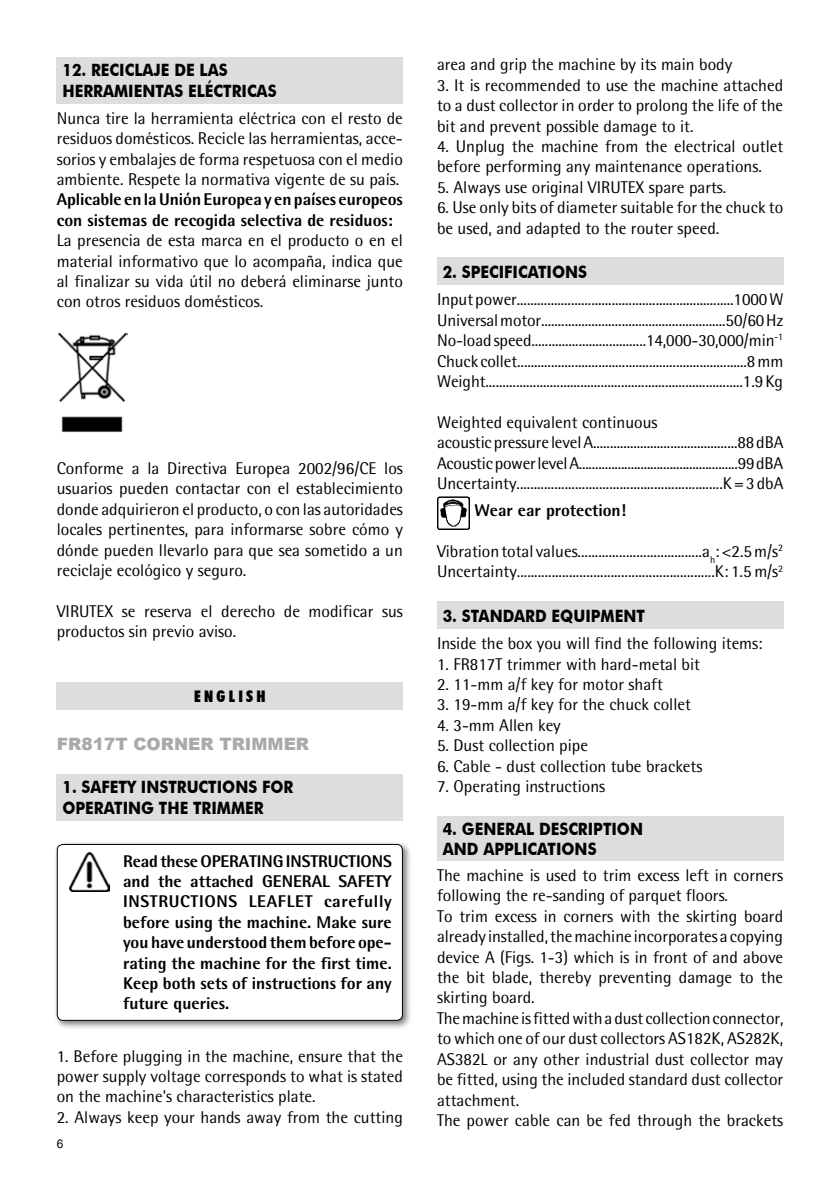
<style>
.page{position:relative;width:840px;height:1191px;background:#fff}
.page>*{position:absolute;margin:0;border:0;box-sizing:border-box;transform-origin:0 0}
.t1{font:17px/20.4px "Rotis Semi Sans";color:#000;text-align:justify}
.t2{font:800 17px/20.4px "Rotis Semi Sans";color:#000;text-align:justify}
.t3{font:700 17px/20.4px "Futura BT";color:#000;scale:.9 1}
.t4{font:900 17px "Arial";color:#a7a9ac}
.t5{font:900 condensed 16px "Futura BT";letter-spacing:.2em;color:#000}
.t6{font:12px "Arial";color:#000}
</style>
<div class="page">
<div style="left:437px;top:257px;width:345px;height:28px;background:#dcddde"></div>
<img style="left:437px;top:496px;width:32px;height:33px">
<div style="left:437px;top:601px;width:345px;height:28px;background:#dcddde"></div>
<div style="left:437px;top:816px;width:345px;height:44px;background:#dcddde"></div>
<div style="left:57px;top:682px;width:345px;height:27px;background:#dcddde"></div>
<div style="left:57px;top:774px;width:345px;height:46px;background:#dcddde"></div>
<div style="left:53px;top:840px;width:358px;height:189px;background:#000;opacity:.5"></div>
<div style="left:57px;top:844px;width:345px;height:176px;background:#fff;border-radius:6px"></div>
<img style="left:70px;top:853px;width:39px;height:38px">
<div style="left:57px;top:844px;width:345px;height:176px;border:1px solid #000;border-radius:6px"></div>
<div style="left:57px;top:57px;width:345px;height:46px;background:#dcddde"></div>
<img style="left:58px;top:332px;width:70px;height:101px">
<p class="t3" style="left:62px;top:60px;width:239px">12. RECICLAJE DE LAS<br>HERRAMIENTAS ELÉCTRICAS</p>
<p class="t1" style="left:57px;top:108px;width:347px">Nunca tire la herramienta eléctrica con el resto de residuos domésticos. Recicle las herramientas, acce&shy;sorios y embalajes de forma respetuosa con el medio ambiente. Respete la normativa vigente de su país.</p>
<p class="t2" style="left:57px;top:189px;width:347px">Aplicable en la Unión Europea y en países europeos con sistemas de recogida selectiva de residuos:</p>
<p class="t1" style="left:57px;top:230px;width:347px">La presencia de esta marca en el producto o en el material informativo que lo acompaña, indica que al finalizar su vida útil no deberá eliminarse junto con otros residuos domésticos.</p>
<p class="t1" style="left:57px;top:458px;width:347px">Conforme a la Directiva Europea 2002/96/CE los usuarios pueden contactar con el establecimiento donde adquirieron el producto, o con las autoridades locales pertinentes, para informarse sobre cómo y dónde pueden llevarlo para que sea sometido a un reciclaje ecológico y seguro.</p>
<p class="t1" style="left:57px;top:600px;width:347px">VIRUTEX se reserva el derecho de modificar sus productos sin previo aviso.</p>
<p class="t5" style="left:194px;top:686px;width:73px">ENGLISH</p>
<p class="t4" style="left:57px;top:732px;width:254px">FR817T CORNER TRIMMER</p>
<p class="t3" style="left:62px;top:777px;width:258px">1. SAFETY INSTRUCTIONS FOR<br>OPERATING THE TRIMMER</p>
<p class="t2" style="left:123px;top:850px;width:270px">Read these OPERATING INSTRUCTIONS and the attached GENERAL SAFETY INSTRUCTIONS LEAFLET carefully before using the machine. Make sure you have understood them before ope&shy;rating the machine for the first time.<br>Keep both sets of instructions for any future queries.</p>
<p class="t1" style="left:57px;top:1045px;width:347px">1. Before plugging in the machine, ensure that the power supply voltage corresponds to what is stated on the machine's characteristics plate.</p>
<p class="t1" style="left:57px;top:1106px;width:347px">2. Always keep your hands away from the cutting</p>
<p class="t6" style="left:57px;top:1135px;width:8px">6</p>
<p class="t1" style="left:437px;top:54px;width:296px">area and grip the machine by its main body</p>
<p class="t1" style="left:437px;top:75px;width:347px">3. It is recommended to use the machine attached to a dust collector in order to prolong the life of the bit and prevent possible damage to it.</p>
<p class="t1" style="left:437px;top:136px;width:347px">4. Unplug the machine from the electrical outlet before performing any maintenance operations.</p>
<p class="t1" style="left:437px;top:177px;width:291px">5. Always use original VIRUTEX spare parts.</p>
<p class="t1" style="left:437px;top:197px;width:347px">6. Use only bits of diameter suitable for the chuck to be used, and adapted to the router speed.</p>
<p class="t3" style="left:442px;top:261px;width:162px">2. SPECIFICATIONS</p>
<p class="t1" style="left:437px;top:289px;width:348px">Input power................................................................1000 W Universal motor.......................................................50/60 Hz No-load speed..................................14,000-30,000/min<sup>-1<br></sup>Chuck collet....................................................................8 mm Weight............................................................................1.9 Kg</p>
<p class="t1" style="left:437px;top:412px;width:348px;text-align:left">Weighted equivalent continuous<br>acoustic pressure level A...........................................88 dBA Acoustic power level A.................................................99 dBA Uncertainty............................................................K = 3 dbA</p>
<p class="t2" style="left:474px;top:500px;width:153px">Wear ear protection!</p>
<p class="t1" style="left:437px;top:541px;width:347px">Vibration total values....................................a<sub>h</sub>: &lt;2.5 m/s<sup>2<br></sup>Uncertainty.........................................................K: 1.5 m/s<sup>2</sup></p>
<p class="t3" style="left:442px;top:605px;width:226px">3. STANDARD EQUIPMENT</p>
<p class="t1" style="left:437px;top:633px;width:327px">Inside the box you will find the following items:</p>
<p class="t1" style="left:437px;top:653px;width:264px">1. FR817T trimmer with hard-metal bit</p>
<p class="t1" style="left:437px;top:674px;width:227px">2. 11-mm a/f key for motor shaft</p>
<p class="t1" style="left:437px;top:694px;width:255px">3. 19-mm a/f key for the chuck collet</p>
<p class="t1" style="left:437px;top:714px;width:125px">4. 3-mm Allen key</p>
<p class="t1" style="left:437px;top:735px;width:152px">5. Dust collection pipe</p>
<p class="t1" style="left:437px;top:755px;width:267px">6. Cable - dust collection tube brackets</p>
<p class="t1" style="left:437px;top:776px;width:169px">7. Operating instructions</p>
<p class="t3" style="left:442px;top:818px;width:224px">4. GENERAL DESCRIPTION<br>AND APPLICATIONS</p>
<p class="t1" style="left:437px;top:865px;width:348px;text-align:left">The machine is used to trim excess left in corners following the re-sanding of parquet floors.<br>To trim excess in corners with the skirting board already installed, the machine incorporates a copying device A (Figs. 1-3) which is in front of and above the bit blade, thereby preventing damage to the skirting board.<br>The machine is fitted with a dust collection connector, to which one of our dust collectors AS182K, AS282K, AS382L or any other industrial dust collector may be fitted, using the included standard dust collector attachment.<br>The power cable can be fed through the brackets</p>
</div>
